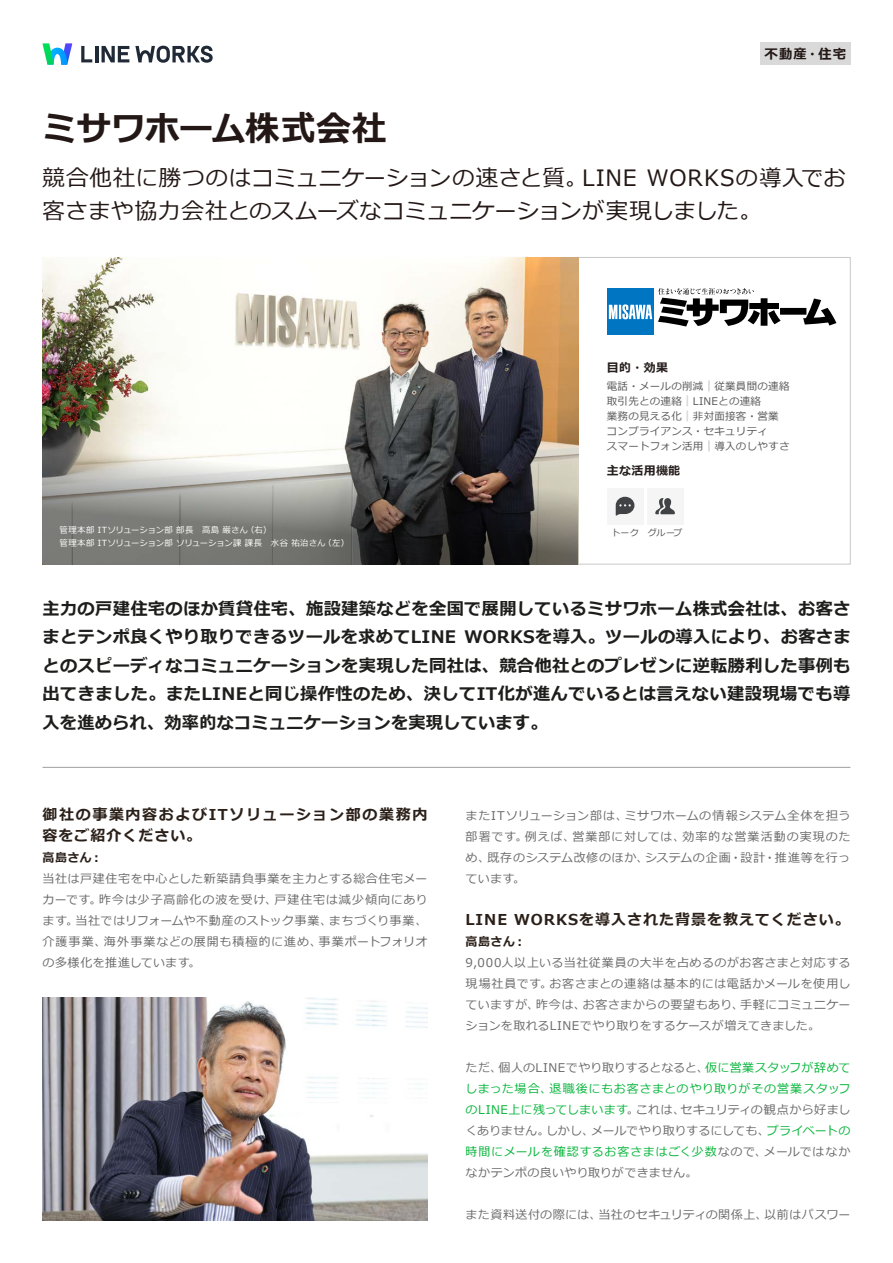
<style>
.page{position:relative;width:893px;height:1263px;background:#fff}
.page>*{position:absolute;margin:0;border:0;box-sizing:border-box;transform-origin:0 0}
.t1{font:700 34.5px "Meiryo";letter-spacing:-.005em;color:#231815}
.t2{font:22.5px/33px "Meiryo";letter-spacing:.01em;color:#231815}
.t3{font:22.5px "Meiryo";letter-spacing:.035em;color:#231815}
.t4{font:700 17.25px/28.5px "Meiryo";letter-spacing:.02em;color:#1d1d1b;text-align:right}
.t5{font:700 15px/21px "Meiryo";letter-spacing:.11em;color:#2b2019}
.t6{font:700 15px "Meiryo";letter-spacing:.065em;color:#2b2019}
.t7{font:700 13.5px "Meiryo";color:#231815}
.t8{font:12px/21px "Meiryo";letter-spacing:.04em;color:#6a6a6a}
.t9{font:12px/21px "Meiryo";letter-spacing:.005em;color:#6a6a6a}
.t10{font:12px "Meiryo";letter-spacing:.03em;color:#07b53b}
.t11{font:12px "Meiryo";letter-spacing:.065em;color:#6a6a6a}
.t12{font:12px "Meiryo";letter-spacing:.055em;color:#07b53b}
.t13{font:12px "Meiryo";letter-spacing:.015em;color:#6a6a6a}
.t14{font:12px "Meiryo";letter-spacing:.08em;color:#6a6a6a}
.t15{font:12px "Meiryo";letter-spacing:-.02em;color:#6a6a6a}
.t16{font:12px "Meiryo";letter-spacing:.085em;color:#6a6a6a}
.t17{font:700 12px "Meiryo";letter-spacing:.025em;color:#251e1c}
.t18{font:700 12px "Meiryo";letter-spacing:.04em;color:#2b2019}
.t19{font:12px "Meiryo";letter-spacing:.01em;color:#07b53b}
.t20{font:12px "Meiryo";letter-spacing:.02em;color:#6a6a6a}
.t21{font:10.5px/15px "Meiryo";letter-spacing:.025em;color:#585858}
.t22{font:9px "Meiryo";letter-spacing:.025em;color:#585858}
.t23{font:8.4px "Meiryo";letter-spacing:.005em;color:#fff}
.t24{font:8.4px "Meiryo";letter-spacing:.03em;color:#fff}
.s1{font-size:10.05px;color:#dcdcdc}
.s2{color:#6a6a6a}
.s3{color:#07b53b}
</style>
<div class="page">
<svg style="left:42px;top:43px;width:30px;height:22px"></svg>
<svg style="left:81px;top:46px;width:11px;height:16px"></svg>
<hr style="left:95px;top:46px;width:4px;height:16px;background:#202936">
<svg style="left:102px;top:46px;width:27px;height:16px"></svg>
<svg style="left:135px;top:46px;width:78px;height:17px"></svg>
<img style="left:43px;top:257px;width:535px;height:167px">
<div style="left:760px;top:43px;width:90px;height:22px;background:#d9d9d9"></div>
<div style="left:780px;top:308px;width:26px;height:7px;background:#000"></div>
<svg style="left:803px;top:299px;width:33px;height:26px"></svg>
<svg style="left:658px;top:288px;width:123px;height:38px"></svg>
<div style="left:607px;top:288px;width:47px;height:47px;background:#0075c2"></div>
<svg style="left:609px;top:304px;width:43px;height:15px"></svg>
<hr style="left:43px;top:767px;width:807px;height:1px;background:#9e9e9e">
<img style="left:43px;top:997px;width:384px;height:223px">
<div style="left:607px;top:488px;width:36px;height:36px;background:#f5f5f5"></div>
<svg style="left:616px;top:497px;width:18px;height:19px"></svg>
<div style="left:647px;top:488px;width:36px;height:36px;background:#f5f5f5"></div>
<svg style="left:655px;top:498px;width:20px;height:16px"></svg>
<svg style="left:43px;top:424px;width:535px;height:140px;background:#7f7d79"></svg>
<h1 class="t1" style="left:43px;top:104px;width:345px">ミサワホーム株式会社</h1>
<p class="t7" style="left:764px;top:44px;width:83px">不動産・住宅</p>
<h2 class="t2" style="left:43px;top:162px;width:721px">競合他社に勝つのはコミュニケーションの速さと質。<br>客さまや協力会社とのスムーズなコミュニケーションが実現しました。</h2>
<h2 class="t3" style="left:582px;top:162px;width:266px">LINE WORKSの導入でお</h2>
<p class="t24" style="left:60px;top:524px;width:190px">管理本部 ITソリューション部部長　高島巌さん</p>
<p class="t24" style="left:246px;top:524px;width:27px">（右）</p>
<p class="t24" style="left:324px;top:537px;width:27px">（左(</p>
<p class="t23" style="left:60px;top:537px;width:267px">管理本部 ITソリューション部ソリューション課課長　水谷祐治さん</p>
<p class="t17" style="left:607px;top:359px;width:63px">目的・効果</p>
<p class="t21" style="left:607px;top:379px;width:184px">電話・メールの削減<span class="s1">｜</span>従業員間の連絡取引先との連絡<span class="s1">｜</span>LINEとの連絡<br>業務の見える化<span class="s1">｜</span>非対面接客・営業コンプライアンス・セキュリティ<br>スマートフォン活用<span class="s1">｜</span>導入のしやすさ</p>
<p class="t17" style="left:607px;top:462px;width:75px">主な活用機能</p>
<p class="t22" style="left:611px;top:526px;width:29px">トーク</p>
<p class="t22" style="left:648px;top:526px;width:36px">グループ</p>
<h3 class="t4" style="left:43px;top:595px;width:810px">主力の戸建住宅のほか賃貸住宅、施設建築などを全国で展開しているミサワホーム株式会社は、お客さ<br>WORKSを導入。ツールの導入により、お客さま</h3>
<h3 class="t4" style="left:43px;top:623px;width:809px;text-align:left">まとテンポ良くやり取りできるツールを求めてLINE<br>とのスピーディなコミュニケーションを実現した同社は、競合他社とのプレゼンに逆転勝利した事例も出てきました。またLINEと同じ操作性のため、決してIT化が進んでいるとは言えない建設現場でも導入を進められ、効率的なコミュニケーションを実現しています。</h3>
<p class="t5" style="left:43px;top:805px;width:386px">御社の事業内容およびITソリューション部の業務内容をご紹介ください。</p>
<p class="t18" style="left:43px;top:849px;width:62px">高島さん：</p>
<p class="t8" style="left:43px;top:869px;width:386px;text-align:right">当社は戸建住宅を中心とした新築請負事業を主力とする総合住宅メー戸建住宅は減少傾向にあり</p>
<p class="t11" style="left:99px;top:892px;width:179px">昨今は少子高齢化の波を受け、</p>
<p class="t8" style="left:43px;top:890px;width:61px">カーです。</p>
<p class="t8" style="left:329px;top:911px;width:100px">まちづくり事業、</p>
<p class="t13" style="left:75px;top:913px;width:258px">当社ではリフォームや不動産のストック事業、</p>
<p class="t8" style="left:43px;top:911px;width:37px">ます。</p>
<p class="t9" style="left:319px;top:932px;width:110px">事業ポートフォリオ</p>
<p class="t14" style="left:104px;top:934px;width:219px">海外事業などの展開も積極的に進め、</p>
<p class="t8" style="left:43px;top:932px;width:159px">介護事業、<br>の多様化を推進しています。</p>
<p class="t11" style="left:624px;top:808px;width:227px">ミサワホームの情報システム全体を担う</p>
<p class="t8" style="left:466px;top:806px;width:164px">またITソリューション部は、</p>
<p class="t8" style="left:525px;top:827px;width:52px">例えば、</p>
<p class="t8" style="left:572px;top:827px;width:114px">営業部に対しては、</p>
<p class="t16" style="left:683px;top:829px;width:169px">効率的な営業活動の実現のた</p>
<p class="t8" style="left:466px;top:827px;width:63px">部署です。</p>
<p class="t8" style="left:487px;top:848px;width:163px">既存のシステム改修のほか、</p>
<p class="t8" style="left:645px;top:848px;width:207px">システムの企画・設計・推進等を行っ</p>
<p class="t8" style="left:466px;top:848px;width:61px">め、<br>ています。</p>
<p class="t6" style="left:514px;top:909px;width:337px">WORKSを導入された背景を教えてください。</p>
<p class="t6" style="left:466px;top:909px;width:43px">LINE</p>
<p class="t18" style="left:466px;top:933px;width:62px">高島さん：</p>
<p class="t8" style="left:466px;top:953px;width:386px;text-align:right">9,000人以上いる当社従業員の大半を占めるのがお客さまと対応するお客さまとの連絡は基本的には電話かメールを使用し</p>
<p class="t8" style="left:466px;top:974px;width:88px">現場社員です。</p>
<p class="t9" style="left:466px;top:995px;width:356px">ていますが、<br>ションを取れるLINEでやり取りをするケースが増えてきました。</p>
<p class="t10" style="left:705px;top:1060px;width:147px">仮に営業スタッフが辞めて</p>
<p class="t8" style="left:536px;top:995px;width:51px">昨今は、</p>
<p class="t8" style="left:583px;top:995px;width:163px">お客さまからの要望もあり、</p>
<p class="t8" style="left:740px;top:995px;width:112px">手軽にコミュニケー</p>
<p class="t8" style="left:466px;top:1058px;width:38px">ただ、</p>
<p class="t9" style="left:498px;top:1058px;width:212px">個人のLINEでやり取りするとなると、</p>
<p class="t12" style="left:550px;top:1081px;width:302px">退職後にもお客さまとのやり取りがその営業スタッフ</p>
<p class="t10" style="left:466px;top:1081px;width:88px">しまった場合、</p>
<p class="t8" style="left:681px;top:1100px;width:171px">セキュリティの観点から好まし</p>
<p class="t10" style="left:466px;top:1102px;width:175px">のLINE上に残ってしまいます<span class="s2">。</span></p>
<p class="t8" style="left:636px;top:1100px;width:51px">これは、</p>
<p class="t19" style="left:767px;top:1123px;width:85px">プライベートの</p>
<p class="t8" style="left:466px;top:1121px;width:85px">くありません。</p>
<p class="t15" style="left:591px;top:1123px;width:180px">メールでやり取りするにしても、</p>
<p class="t8" style="left:546px;top:1121px;width:50px">しかし、</p>
<p class="t8" style="left:466px;top:1142px;width:303px"><span class="s3">時間にメールを確認するお客さまはごく少数</span>なので、なかテンポの良いやり取りができません。</p>
<p class="t8" style="left:764px;top:1142px;width:88px">メールではなか</p>
<p class="t20" style="left:764px;top:1207px;width:87px">以前はパスワー</p>
<p class="t8" style="left:466px;top:1205px;width:137px">また資料送付の際には、</p>
<p class="t8" style="left:598px;top:1205px;width:171px">当社のセキュリティの関係上、</p>
</div>
